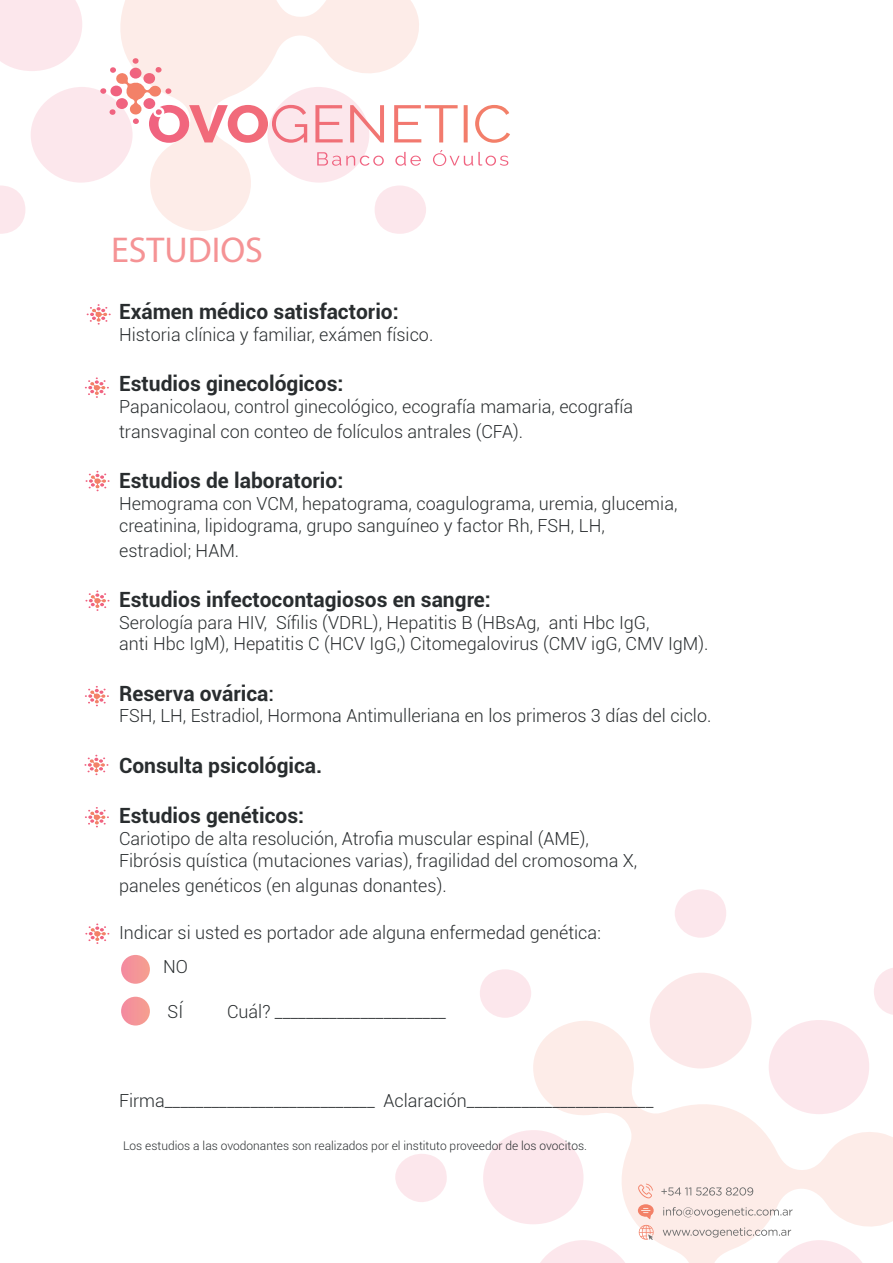
<style>
.page{position:relative;width:893px;height:1263px;background:#fff}
.page>*{position:absolute;margin:0;border:0;box-sizing:border-box;transform-origin:0 0}
.t1{font:36px "Myriad Pro";color:#f59395}
.t2{font:700 21px "Roboto";color:#292d2f}
.t3{font:300 18px/21.6px "Roboto";color:#292d2f}
.t4{font:300 12px "Roboto";color:#292d2f}
.s1{font-weight:500}
</style>
<div class="page">
<svg style="left:533px;top:1020px;width:360px;height:225px;fill:#fdece8"></svg>
<div style="left:649px;top:973px;width:103px;height:95px;background:#fce8e9;border-radius:50%"></div>
<div style="left:769px;top:1020px;width:100px;height:94px;background:#fce7ec;border-radius:50%"></div>
<div style="left:483px;top:1130px;width:101px;height:94px;background:#fce7ec;border-radius:50%"></div>
<svg style="left:874px;top:968px;width:19px;height:47px"></svg>
<div style="left:674px;top:889px;width:52px;height:49px;background:#fce7ec;border-radius:50%"></div>
<svg style="left:480px;top:969px;width:51px;height:49px"></svg>
<svg style="left:395px;top:1154px;width:52px;height:48px"></svg>
<svg style="left:663px;top:1207px;width:130px;height:10px"></svg>
<svg style="left:663px;top:1227px;width:208px;height:36px"></svg>
<svg style="left:661px;top:1187px;width:92px;height:8px"></svg>
<svg style="left:533px;top:1225px;width:121px;height:38px"></svg>
<svg style="left:638px;top:1183px;width:15px;height:15px"></svg>
<svg style="left:638px;top:1204px;width:16px;height:15px"></svg>
<svg style="left:433px;top:150px;width:75px;height:16px"></svg>
<svg style="left:421px;top:105px;width:89px;height:38px"></svg>
<svg style="left:87px;top:304px;width:24px;height:21px"></svg>
<svg style="left:85px;top:377px;width:24px;height:21px"></svg>
<svg style="left:85px;top:686px;width:24px;height:20px"></svg>
<svg style="left:85px;top:590px;width:24px;height:21px"></svg>
<svg style="left:85px;top:807px;width:24px;height:20px"></svg>
<svg style="left:84px;top:755px;width:24px;height:20px"></svg>
<svg style="left:86px;top:471px;width:24px;height:20px"></svg>
<svg style="left:85px;top:923px;width:24px;height:21px"></svg>
<svg style="left:89px;top:0;width:332px;height:232px"></svg>
<div style="left:30px;top:87px;width:103px;height:96px;background:#fce7ec;border-radius:50%"></div>
<svg style="left:0;top:0;width:82px;height:71px;background:#fce9ed"></svg>
<svg style="left:0;top:185px;width:25px;height:49px"></svg>
<svg style="left:267px;top:87px;width:103px;height:96px;background:#fad6db"></svg>
<div style="left:374px;top:185px;width:52px;height:49px;background:#fce7ec;border-radius:50%"></div>
<div style="left:121px;top:955px;width:29px;height:29px;background:#f49699;border-radius:50%"></div>
<div style="left:121px;top:997px;width:29px;height:28px;background:#f49598;border-radius:50%"></div>
<h1 class="t1" style="left:111px;top:228px;width:153px">ESTUDIOS</h1>
<p class="t2" style="left:119px;top:297px;width:281px">Exámen médico satisfactorio:</p>
<p class="t3" style="left:119px;top:323px;width:316px">Historia clínica y familiar, exámen físico.</p>
<p class="t2" style="left:119px;top:369px;width:226px">Estudios ginecológicos:</p>
<p class="t3" style="left:119px;top:393px;width:516px;line-height:25.2px">Papanicolaou, control ginecológico, ecografía mamaria, ecografía transvaginal con conteo de folículos antrales (CFA).</p>
<p class="t2" style="left:119px;top:466px;width:226px">Estudios de laboratorio:</p>
<p class="t3" style="left:119px;top:492px;width:560px">Hemograma con VCM, hepatograma, coagulograma, uremia, glucemia, creatinina, lipidograma, grupo sanguíneo y factor Rh, FSH, LH,</p>
<p class="t3" style="left:119px;top:539px;width:122px">estradiol; HAM.</p>
<p class="t2" style="left:119px;top:585px;width:373px">Estudios infectocontagiosos en sangre:</p>
<p class="t3" style="left:119px;top:611px;width:591px">Serología para HIV, Sífilis (VDRL), Hepatitis B (HBsAg, anti Hbc IgG,<br>anti Hbc IgM), Hepatitis C (HCV IgG,) Citomegalovirus (CMV igG, CMV IgM).</p>
<p class="t2" style="left:119px;top:679px;width:157px">Reserva ovárica<span class="s1">:</span></p>
<p class="t3" style="left:119px;top:705px;width:594px">FSH, LH, Estradiol, Hormona Antimulleriana en los primeros 3 días del ciclo.</p>
<p class="t2" style="left:119px;top:751px;width:205px">Consulta psicológica.</p>
<p class="t2" style="left:119px;top:801px;width:187px">Estudios genéticos:</p>
<p class="t3" style="left:119px;top:827px;width:520px">Cariotipo de alta resolución, Atrofia muscular espinal (AME),<br>Fibrósis quística (mutaciones varias), fragilidad del cromosoma X,</p>
<p class="t3" style="left:119px;top:874px;width:329px">paneles genéticos (en algunas donantes).</p>
<p class="t3" style="left:119px;top:921px;width:483px">Indicar si usted es portador ade alguna enfermedad genética:</p>
<p class="t3" style="left:163px;top:955px;width:26px">NO</p>
<p class="t3" style="left:167px;top:1000px;width:17px">SÍ</p>
<p class="t3" style="left:227px;top:1000px;width:220px">Cuál? ______________________</p>
<p class="t3" style="left:119px;top:1089px;width:536px">Firma___________________________ Aclaración________________________</p>
<p class="t4" style="left:123px;top:1138px;width:466px">Los estudios a las ovodonantes son realizados por el instituto proveedor de los ovocitos.</p>
</div>
